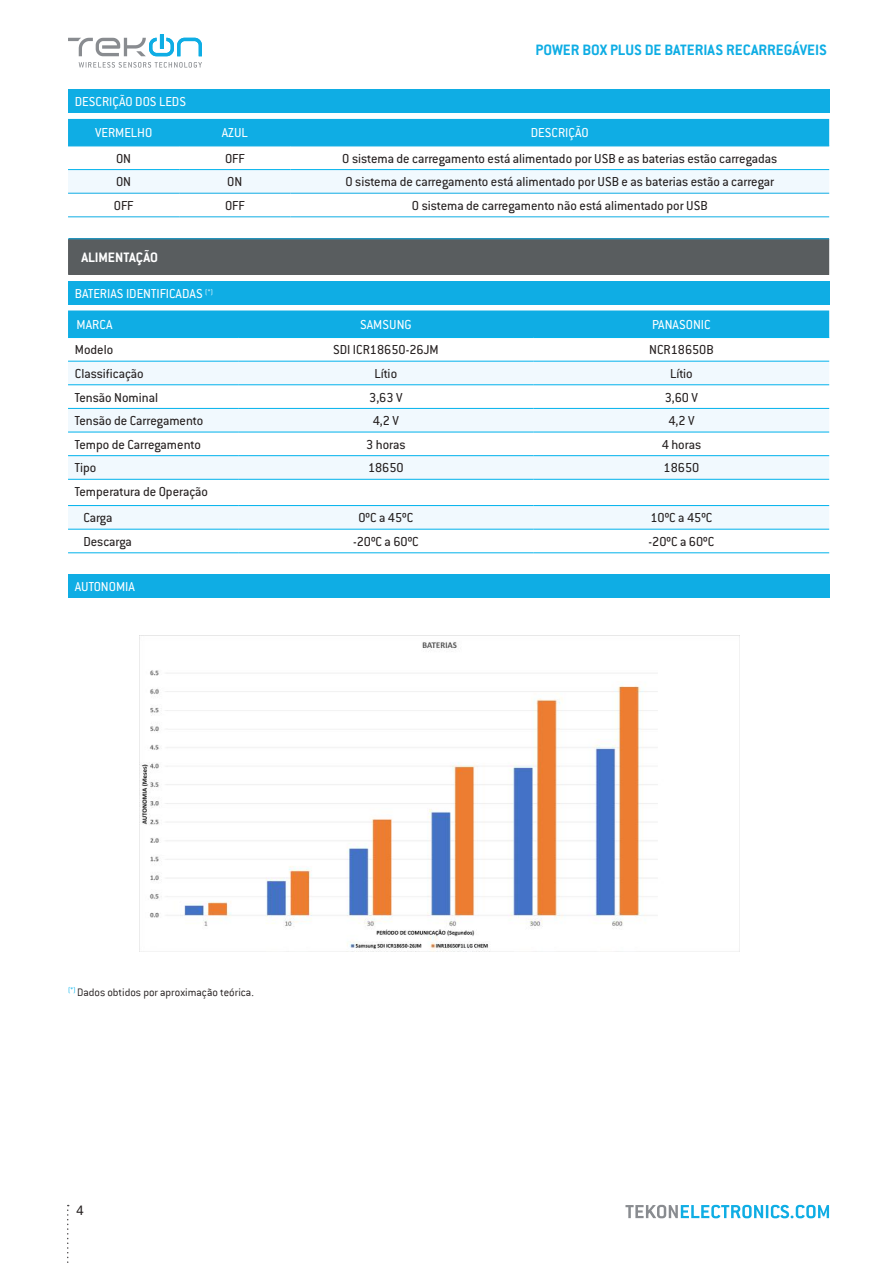
<style>
.page{position:relative;width:893px;height:1263px;background:#fff}
.page>*{position:absolute;margin:0;border:0;box-sizing:border-box;transform-origin:0 0}
.t1{font:700 16.5px "Conduit ITC Pro";color:#0fade4}
.t2{font:700 15px "Conduit ITC Pro";color:#fff}
.t3{font:15px "Conduit ITC Pro";color:#241f1f}
.t4{font:14.25px/26.2px "Conduit ITC Pro";color:#241f1f}
.t5{font:14.25px/31.3px "Conduit ITC Pro";color:#fff}
.t6{font:300 12px "Conduit ITC";color:#241f1f}
</style>
<div class="page">
<svg style="left:625px;top:1205px;width:204px;height:13px"></svg>
<svg style="left:67px;top:1205px;width:2px;height:58px"></svg>
<svg style="left:68px;top:34px;width:134px;height:22px"></svg>
<svg style="left:79px;top:62px;width:123px;height:6px"></svg>
<div style="left:68px;top:89px;width:761px;height:24px;background:#0fade4"></div>
<div style="left:68px;top:119px;width:761px;height:27px;background:#0fade4"></div>
<svg style="left:68px;top:170px;width:761px;height:23px"></svg>
<hr style="left:68px;top:146px;width:111px;height:1px;background:#0fade4">
<hr style="left:68px;top:193px;width:111px;height:1px;background:#0fade4">
<hr style="left:179px;top:193px;width:111px;height:1px;background:#0fade4">
<hr style="left:290px;top:193px;width:539px;height:1px;background:#0fade4">
<hr style="left:68px;top:169px;width:111px;height:1px;background:#00b2ec">
<hr style="left:179px;top:169px;width:111px;height:1px;background:#00b2ec">
<hr style="left:290px;top:169px;width:539px;height:1px;background:#00b2ec">
<hr style="left:68px;top:217px;width:111px;height:1px;background:#0fade4">
<hr style="left:179px;top:217px;width:111px;height:1px;background:#0fade4">
<hr style="left:290px;top:217px;width:539px;height:1px;background:#0fade4">
<hr style="left:179px;top:146px;width:111px;height:1px;background:#0fade4">
<hr style="left:290px;top:146px;width:539px;height:1px;background:#0fade4">
<div style="left:69px;top:239px;width:759px;height:36px;background:#595d5f"></div>
<hr style="left:68px;top:239px;width:2px;height:36px;background:#595d5f">
<hr style="left:828px;top:239px;width:1px;height:36px;background:#595d5f">
<hr style="left:68px;top:239px;width:761px;height:1px;background:#0fade4">
<div style="left:68px;top:281px;width:761px;height:23px;background:#0fade4"></div>
<div style="left:68px;top:310px;width:761px;height:27px;background:#0fade4"></div>
<svg style="left:68px;top:362px;width:761px;height:167px;fill:#f1f9fe"></svg>
<hr style="left:68px;top:337px;width:170px;height:1px;background:#00b2ec">
<hr style="left:238px;top:337px;width:296px;height:1px;background:#00b2ec">
<hr style="left:534px;top:337px;width:295px;height:1px;background:#00b2ec">
<hr style="left:68px;top:361px;width:170px;height:1px;background:#00b2ec">
<hr style="left:238px;top:361px;width:296px;height:1px;background:#00b2ec">
<hr style="left:534px;top:361px;width:295px;height:1px;background:#00b2ec">
<hr style="left:68px;top:384px;width:170px;height:1px;background:#00b2ec">
<hr style="left:238px;top:384px;width:296px;height:1px;background:#00b2ec">
<hr style="left:534px;top:384px;width:295px;height:1px;background:#00b2ec">
<hr style="left:68px;top:408px;width:170px;height:1px;background:#00b2ec">
<hr style="left:238px;top:408px;width:296px;height:1px;background:#00b2ec">
<hr style="left:534px;top:408px;width:295px;height:1px;background:#00b2ec">
<hr style="left:68px;top:432px;width:170px;height:1px;background:#00b2ec">
<hr style="left:238px;top:432px;width:296px;height:1px;background:#00b2ec">
<hr style="left:534px;top:432px;width:295px;height:1px;background:#00b2ec">
<hr style="left:68px;top:455px;width:170px;height:1px;background:#00b2ec">
<hr style="left:238px;top:455px;width:296px;height:1px;background:#00b2ec">
<hr style="left:534px;top:455px;width:295px;height:1px;background:#00b2ec">
<hr style="left:68px;top:479px;width:170px;height:1px;background:#00b2ec">
<hr style="left:238px;top:479px;width:296px;height:1px;background:#00b2ec">
<hr style="left:534px;top:479px;width:295px;height:1px;background:#00b2ec">
<hr style="left:68px;top:505px;width:170px;height:1px;background:#00b2ec">
<hr style="left:238px;top:505px;width:296px;height:1px;background:#00b2ec">
<hr style="left:534px;top:505px;width:295px;height:1px;background:#00b2ec">
<hr style="left:68px;top:529px;width:170px;height:1px;background:#00b2ec">
<hr style="left:238px;top:529px;width:296px;height:1px;background:#00b2ec">
<hr style="left:534px;top:529px;width:295px;height:1px;background:#00b2ec">
<hr style="left:68px;top:552px;width:170px;height:1px;background:#00b2ec">
<hr style="left:238px;top:552px;width:296px;height:1px;background:#00b2ec">
<hr style="left:534px;top:552px;width:295px;height:1px;background:#00b2ec">
<div style="left:68px;top:575px;width:761px;height:23px;background:#0fade4"></div>
<img style="left:141px;top:636px;width:599px;height:316px">
<p class="t5" style="left:95px;top:86px;width:93px;text-indent:-20px">DESCRIÇÃO DOS LEDS<br>VERMELHO</p>
<p class="t1" style="left:536px;top:40px;width:293px">POWER BOX PLUS DE BATERIAS RECARREGÁVEIS</p>
<p class="t5" style="left:222px;top:117px;width:28px">AZUL</p>
<p class="t5" style="left:531px;top:117px;width:59px">DESCRIÇÃO</p>
<p class="t4" style="left:116px;top:145px;width:17px">ON</p>
<p class="t4" style="left:225px;top:145px;width:21px">OFF</p>
<p class="t4" style="left:342px;top:145px;width:437px">O sistema de carregamento está alimentado por USB e as baterias estão carregadas</p>
<p class="t4" style="left:116px;top:169px;width:17px">ON</p>
<p class="t4" style="left:227px;top:169px;width:17px">ON</p>
<p class="t4" style="left:345px;top:169px;width:430px">O sistema de carregamento está alimentado por USB e as baterias estão a carregar</p>
<p class="t4" style="left:114px;top:193px;width:21px">OFF</p>
<p class="t4" style="left:225px;top:193px;width:21px">OFF</p>
<p class="t4" style="left:412px;top:193px;width:297px">O sistema de carregamento não está alimentado por USB</p>
<p class="t2" style="left:82px;top:249px;width:78px">ALIMENTAÇÃO</p>
<p class="t5" style="left:75px;top:278px;width:140px">BATERIAS IDENTIFICADAS <sup>(*)<br></sup>MARCA</p>
<p class="t5" style="left:360px;top:309px;width:53px">SAMSUNG</p>
<p class="t5" style="left:652px;top:309px;width:60px">PANASONIC</p>
<p class="t4" style="left:75px;top:337px;width:40px">Modelo</p>
<p class="t4" style="left:333px;top:337px;width:107px">SDI ICR18650-26JM</p>
<p class="t4" style="left:649px;top:337px;width:66px">NCR18650B</p>
<p class="t4" style="left:75px;top:360px;width:70px">Classificação</p>
<p class="t4" style="left:375px;top:360px;width:24px">Lítio</p>
<p class="t4" style="left:670px;top:360px;width:24px">Lítio</p>
<p class="t4" style="left:75px;top:384px;width:85px">Tensão Nominal</p>
<p class="t4" style="left:369px;top:384px;width:35px">3,63 V</p>
<p class="t4" style="left:665px;top:384px;width:35px">3,60 V</p>
<p class="t4" style="left:75px;top:408px;width:130px">Tensão de Carregamento</p>
<p class="t4" style="left:373px;top:408px;width:28px">4,2 V</p>
<p class="t4" style="left:668px;top:408px;width:28px">4,2 V</p>
<p class="t4" style="left:75px;top:431px;width:128px">Tempo de Carregamento</p>
<p class="t4" style="left:366px;top:431px;width:41px">3 horas</p>
<p class="t4" style="left:662px;top:431px;width:41px">4 horas</p>
<p class="t4" style="left:75px;top:455px;width:23px">Tipo</p>
<p class="t4" style="left:368px;top:455px;width:37px">18650</p>
<p class="t4" style="left:663px;top:455px;width:37px">18650</p>
<p class="t4" style="left:83px;top:479px;width:126px;text-indent:-9px">Temperatura de Operação<br>Carga</p>
<p class="t4" style="left:358px;top:505px;width:56px">0ºC a 45ºC</p>
<p class="t4" style="left:650px;top:505px;width:63px">10ºC a 45ºC</p>
<p class="t4" style="left:83px;top:528px;width:50px">Descarga</p>
<p class="t4" style="left:353px;top:528px;width:67px">-20ºC a 60ºC</p>
<p class="t4" style="left:649px;top:528px;width:67px">-20ºC a 60ºC</p>
<p class="t5" style="left:75px;top:571px;width:62px">AUTONOMIA</p>
<p class="t6" style="left:68px;top:986px;width:187px"><sup>(*)</sup> Dados obtidos por aproximação teórica.</p>
<p class="t3" style="left:76px;top:1202px;width:9px">4</p>
</div>
